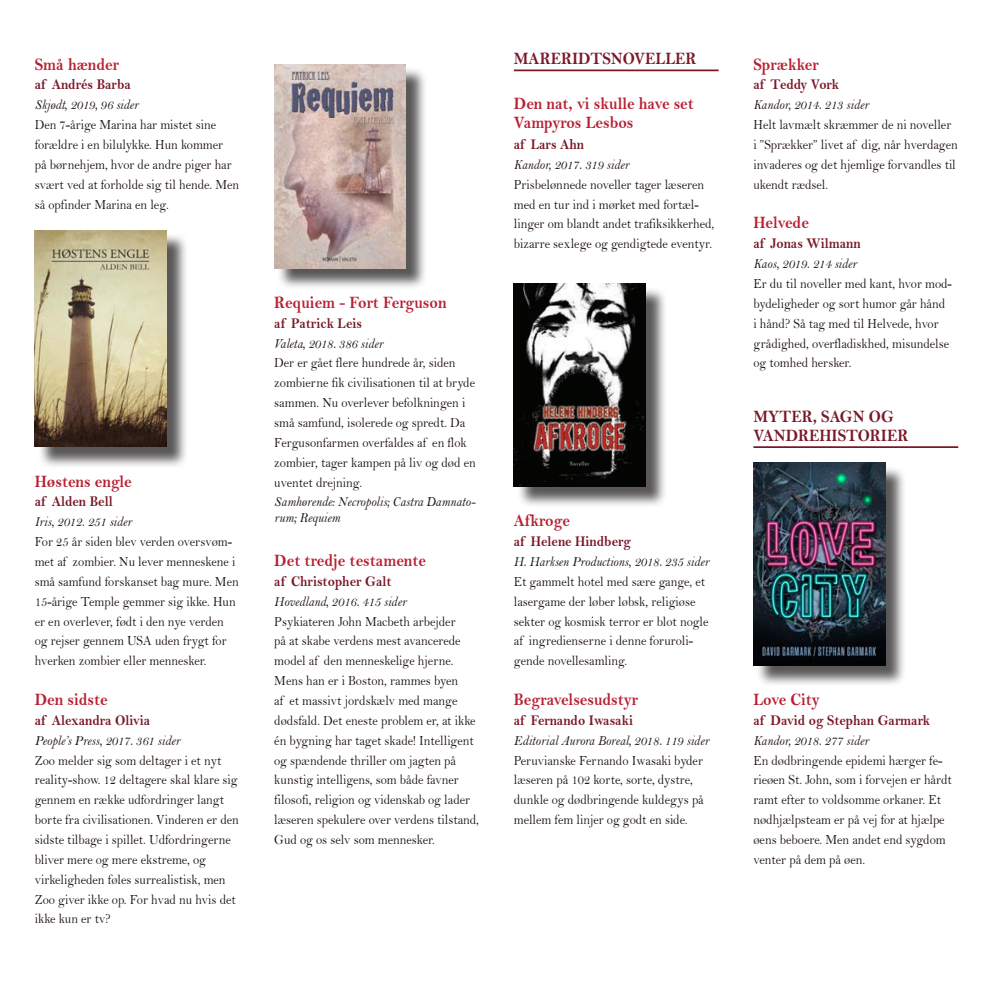
<style>
.page{position:relative;width:993px;height:993px;background:#fff}
.page>*{position:absolute;margin:0;border:0;box-sizing:border-box;transform-origin:0 0}
.titel{font:17.5px/19.2px "Bell MT Bold";color:#b82133;scale:.9 1}
.underoverskrift{font:17.5px/19.2px "Bell MT Bold";color:#791928;scale:.9 1}
.forfatter{font:14.88px "Bell MT Bold";color:#791928;scale:.9 1}
.brød{font:14px/19.8px "Bell";color:#211713;scale:.9 1}
.forlag{font:14px/15.8px "Bell MT Italic";color:#211713;scale:.9 1}
</style>
<div class="page">
<div style="left:277px;top:67px;width:158px;height:230px;background:#231f20;opacity:.75"></div>
<img style="left:274px;top:64px;width:132px;height:204px">
<hr style="left:513px;top:69px;width:205px;height:2px;background:#791928">
<div style="left:516px;top:286px;width:159px;height:230px;background:#231f20;opacity:.75"></div>
<img style="left:513px;top:284px;width:132px;height:202px">
<hr style="left:753px;top:446px;width:204px;height:2px;background:#791928">
<div style="left:755px;top:465px;width:159px;height:229px;background:#231f20;opacity:.75"></div>
<img style="left:753px;top:462px;width:131px;height:203px">
<div style="left:37px;top:233px;width:159px;height:242px;background:#231f20;opacity:.75"></div>
<img style="left:35px;top:230px;width:131px;height:216px">
<p class="titel" style="left:35px;top:54px;width:95px">Små hænder</p>
<p class="forfatter" style="left:35px;top:76px;width:108px">af Andrés Barba</p>
<p class="forlag" style="left:35px;top:97px;width:117px">Skjødt, 2019, 96 sider</p>
<p class="brød" style="left:35px;top:115px;width:228px">Den 7-årige Marina har mistet sine forældre i en bilulykke. Hun kommer<br>på børnehjem, hvor de andre piger har svært ved at forholde sig til hende. Men så opfinder Marina en leg.</p>
<p class="titel" style="left:35px;top:471px;width:109px">Høstens engle</p>
<p class="forfatter" style="left:35px;top:492px;width:88px">af Alden Bell</p>
<p class="forlag" style="left:35px;top:513px;width:109px">Iris, 2012. 251 sider</p>
<p class="brød" style="left:35px;top:531px;width:228px">For 25 år siden blev verden oversvøm&shy;met af zombier. Nu lever menneskene i små samfund forskanset bag mure. Men 15-årige Temple gemmer sig ikke. Hun er en overlever, født i den nye verden og rejser gennem USA uden frygt for hverken zombier eller mennesker.</p>
<p class="titel" style="left:35px;top:689px;width:83px">Den sidste</p>
<p class="forfatter" style="left:35px;top:711px;width:130px">af Alexandra Olivia</p>
<p class="forlag" style="left:35px;top:732px;width:163px">People’s Press, 2017. 361 sider</p>
<p class="brød" style="left:35px;top:750px;width:228px">Zoo melder sig som deltager i et nyt reality-show. 12 deltagere skal klare sig gennem en række udfordringer langt borte fra civilisationen. Vinderen er den sidste tilbage i spillet. Udfordringerne bliver mere og mere ekstreme, og virkeligheden føles surrealistisk, men Zoo giver ikke op. For hvad nu hvis det ikke kun er tv?</p>
<p class="titel" style="left:274px;top:292px;width:193px">Requiem - Fort Ferguson</p>
<p class="forfatter" style="left:274px;top:314px;width:99px">af Patrick Leis</p>
<p class="forlag" style="left:274px;top:335px;width:122px">Valeta, 2018. 386 sider</p>
<p class="brød" style="left:274px;top:353px;width:225px">Der er gået flere hundrede år, siden zombierne fik civilisationen til at bryde sammen. Nu overlever befolkningen i små samfund, isolerede og spredt. Da Fergusonfarmen overfaldes af en flok zombier, tager kampen på liv og død en uventet drejning.</p>
<p class="forlag" style="left:274px;top:494px;width:225px">Samhørende: Necropolis; Castra Damnato&shy;rum; Requiem</p>
<p class="titel" style="left:274px;top:550px;width:170px">Det tredje testamente</p>
<p class="forfatter" style="left:274px;top:572px;width:132px">af Christopher Galt</p>
<p class="forlag" style="left:274px;top:593px;width:148px">Hovedland, 2016. 415 sider</p>
<p class="brød" style="left:274px;top:611px;width:229px">Psykiateren John Macbeth arbejder<br>på at skabe verdens mest avancerede model af den menneskelige hjerne.<br>Mens han er i Boston, rammes byen<br>af et massivt jordskælv med mange dødsfald. Det eneste problem er, at ikke én bygning har taget skade! Intelligent og spændende thriller om jagten på kunstig intelligens, som både favner filosofi, religion og videnskab og lader læseren spekulere over verdens tilstand, Gud og os selv som mennesker.</p>
<p class="underoverskrift" style="left:513px;top:49px;width:204px">Mareridtsnoveller</p>
<p class="titel" style="left:513px;top:94px;width:201px">Den nat, vi skulle have set<br>Vampyros Lesbos</p>
<p class="forfatter" style="left:513px;top:135px;width:80px">af Lars Ahn</p>
<p class="forlag" style="left:513px;top:156px;width:130px">Kandor, 2017. 319 sider</p>
<p class="brød" style="left:513px;top:174px;width:224px">Prisbelønnede noveller tager læseren med en tur ind i mørket med fortæl&shy;linger om blandt andet trafiksikkerhed, bizarre sexlege og gendigtede eventyr.</p>
<p class="titel" style="left:513px;top:511px;width:64px">Afkroge</p>
<p class="forfatter" style="left:513px;top:532px;width:131px">af Helene Hindberg</p>
<p class="forlag" style="left:513px;top:553px;width:218px">H. Harksen Productions, 2018. 235 sider</p>
<p class="brød" style="left:513px;top:571px;width:218px">Et gammelt hotel med sære gange, et lasergame der løber løbsk, religiøse sekter og kosmisk terror er blot nogle af ingredienserne i denne foruroli&shy;gende novellesamling.</p>
<p class="titel" style="left:513px;top:689px;width:140px">Begravelsesudstyr</p>
<p class="forfatter" style="left:513px;top:711px;width:134px">af Fernando Iwasaki</p>
<p class="forlag" style="left:513px;top:732px;width:218px">Editorial Aurora Boreal, 2018. 119 sider</p>
<p class="brød" style="left:513px;top:750px;width:212px">Peruvianske Fernando Iwasaki byder læseren på 102 korte, sorte, dystre, dunkle og dødbringende kuldegys på mellem fem linjer og godt en side.</p>
<p class="titel" style="left:753px;top:54px;width:74px">Sprækker</p>
<p class="forfatter" style="left:753px;top:76px;width:97px">af Teddy Vork</p>
<p class="forlag" style="left:753px;top:97px;width:130px">Kandor, 2014. 213 sider</p>
<p class="brød" style="left:753px;top:115px;width:228px">Helt lavmælt skræmmer de ni noveller i ”Sprækker” livet af dig, når hverdagen invaderes og det hjemlige forvandles til ukendt rædsel.</p>
<p class="titel" style="left:753px;top:213px;width:63px">Helvede</p>
<p class="forfatter" style="left:753px;top:234px;width:121px">af Jonas Wilmann</p>
<p class="forlag" style="left:753px;top:256px;width:116px">Kaos, 2019. 214 sider</p>
<p class="brød" style="left:753px;top:273px;width:222px">Er du til noveller med kant, hvor mod&shy;bydeligheder og sort humor går hånd<br>i hånd? Så tag med til Helvede, hvor grådighed, overfladiskhed, misundelse og tomhed hersker.</p>
<p class="underoverskrift" style="left:753px;top:406px;width:173px">Myter, sagn og vandrehistorier</p>
<p class="titel" style="left:753px;top:689px;width:75px">Love City</p>
<p class="forfatter" style="left:753px;top:711px;width:198px">af David og Stephan Garmark</p>
<p class="forlag" style="left:753px;top:732px;width:130px">Kandor, 2018. 277 sider</p>
<p class="brød" style="left:753px;top:750px;width:222px">En dødbringende epidemi hærger fe&shy;rieøen St. John, som i forvejen er hårdt ramt efter to voldsomme orkaner. Et nødhjælpsteam er på vej for at hjælpe øens beboere. Men andet end sygdom venter på dem på øen.</p>
</div>
